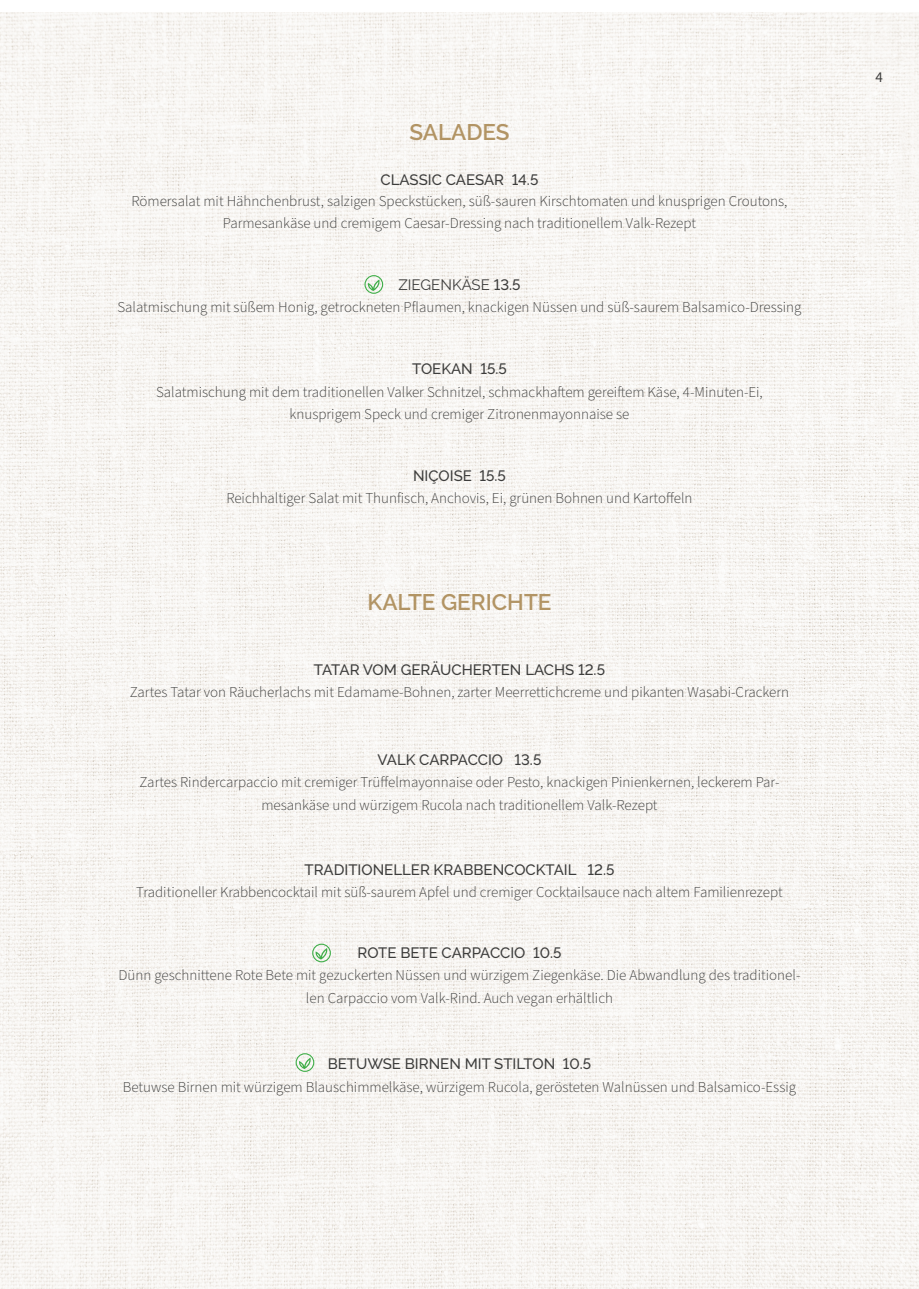
<style>
.page{position:relative;width:919px;height:1289px;background:#fff}
.page>*{position:absolute;margin:0;border:0;box-sizing:border-box;transform-origin:0 0}
.body{font:600 22.5px "Raleway";color:#b29464}
.body-2{font:300 15px/22.5px "Source Sans Pro";color:#3d3d3c;text-align:center}
.body-3{font:500 15px "Raleway";color:#3d3d3c}
.body-4{font:15px "Raleway";color:#3d3d3c}
.t1{font:15px "Source Sans Pro";color:#3d3d3c}
.s1{font-weight:500}
</style>
<div class="page">
<img style="left:0;top:13px;width:918px;height:1275px">
<svg style="left:312px;top:943px;width:19px;height:19px"></svg>
<svg style="left:295px;top:1053px;width:19px;height:18px"></svg>
<svg style="left:364px;top:275px;width:19px;height:19px"></svg>
<p class="body" style="left:409px;top:119px;width:102px">SALADES</p>
<p class="body-3" style="left:380px;top:171px;width:159px">CLASSIC CAESAR 14.5</p>
<p class="body-2" style="left:131px;top:190px;width:657px">Römersalat mit Hähnchenbrust, salzigen Speckstücken, süß-sauren Kirschtomaten und knusprigen Croutons,<br>Parmesankäse und cremigem Caesar-Dressing nach traditionellem Valk-Rezept</p>
<p class="body-4" style="left:398px;top:276px;width:123px">ZIEGENKÄSE <span class="s1">13.5</span></p>
<p class="body-2" style="left:117px;top:297px;width:685px">Salatmischung mit süßem Honig, getrockneten Pflaumen, knackigen Nüssen und süß-saurem Balsamico-Dressing</p>
<p class="body-3" style="left:412px;top:360px;width:96px">TOEKAN 15.5</p>
<p class="body-2" style="left:156px;top:381px;width:608px">Salatmischung mit dem traditionellen Valker Schnitzel, schmackhaftem gereiftem Käse, 4-Minuten-Ei, knusprigem Speck und cremiger Zitronenmayonnaise se</p>
<p class="body-3" style="left:413px;top:466px;width:94px">NIÇOISE 15.5</p>
<p class="body-2" style="left:226px;top:487px;width:467px">Reichhaltiger Salat mit Thunfisch, Anchovis, Ei, grünen Bohnen und Kartoffeln</p>
<p class="body" style="left:367px;top:588px;width:185px">KALTE GERICHTE</p>
<p class="body-3" style="left:314px;top:661px;width:292px">TATAR VOM GERÄUCHERTEN LACHS 12.5</p>
<p class="body-2" style="left:130px;top:681px;width:660px">Zartes Tatar von Räucherlachs mit Edamame-Bohnen, zarter Meerrettichcreme und pikanten Wasabi-Crackern</p>
<p class="body-3" style="left:377px;top:751px;width:165px">VALK CARPACCIO 13.5</p>
<p class="body-2" style="left:139px;top:771px;width:641px">Zartes Rindercarpaccio mit cremiger Trüffelmayonnaise oder Pesto, knackigen Pinienkernen, leckerem Par&shy;mesankäse und würzigem Rucola nach traditionellem Valk-Rezept</p>
<p class="body-3" style="left:304px;top:860px;width:311px">TRADITIONELLER KRABBENCOCKTAIL 12.5</p>
<p class="body-2" style="left:136px;top:881px;width:647px">Traditioneller Krabbencocktail mit süß-saurem Apfel und cremiger Cocktailsauce nach altem Familienrezept</p>
<p class="body-3" style="left:357px;top:943px;width:205px">ROTE BETE CARPACCIO 10.5</p>
<p class="body-2" style="left:118px;top:964px;width:683px">Dünn geschnittene Rote Bete mit gezuckerten Nüssen und würzigem Ziegenkäse. Die Abwandlung des traditionel&shy;len Carpaccio vom Valk-Rind. Auch vegan erhältlich</p>
<p class="body-3" style="left:327px;top:1055px;width:265px">BETUWSE BIRNEN MIT STILTON 10.5</p>
<p class="body-2" style="left:123px;top:1075px;width:674px">Betuwse Birnen mit würzigem Blauschimmelkäse, würzigem Rucola, gerösteten Walnüssen und Balsamico-Essig</p>
<p class="t1" style="left:875px;top:67px;width:9px">4</p>
</div>
